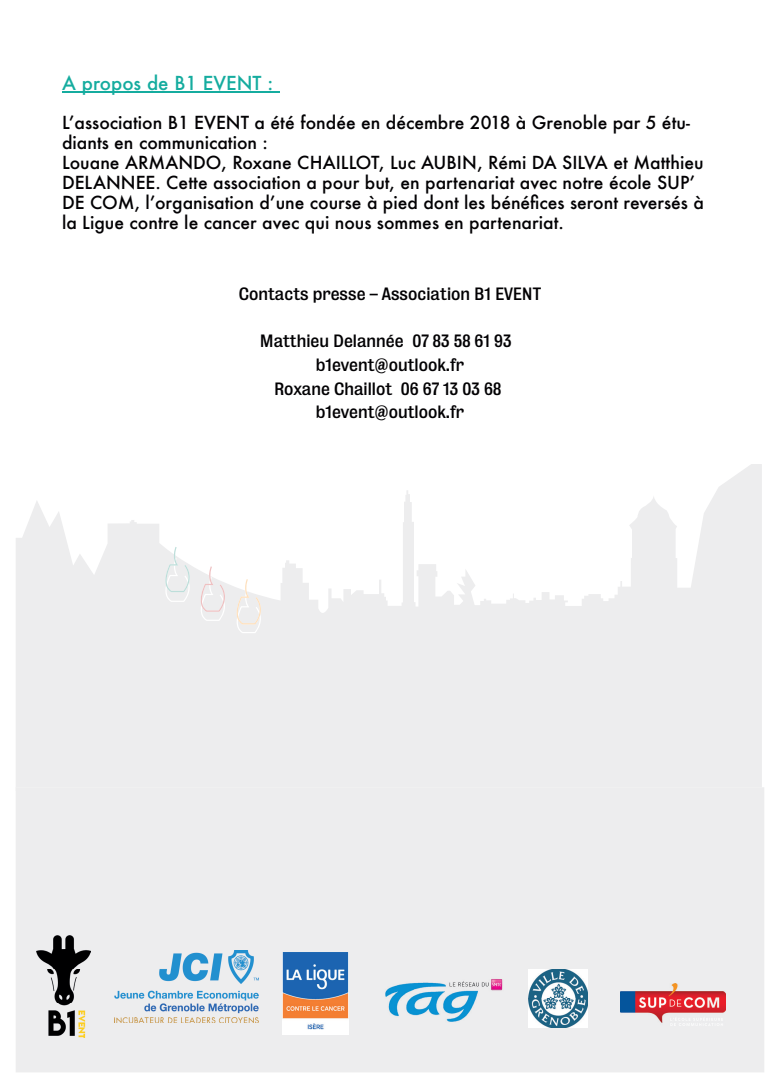
<style>
.page{position:relative;width:780px;height:1088px;background:#fff}
.page>*{position:absolute;margin:0;border:0;box-sizing:border-box;transform-origin:0 0}
.t1{font:500 18.75px "Futura";color:#15ac9f}
.t2{font:500 17.5px/20px "Futura";color:#020003}
.t3{font:16.25px/23.8px "Bureau Grot Five Three";color:#020003;text-align:center}
</style>
<div class="page">
<svg style="left:16px;top:464px;width:745px;height:323px;fill:#ededee"></svg>
<div style="left:16px;top:787px;width:748px;height:285px;background:#ededee"></div>
<svg style="left:165px;top:547px;width:25px;height:45px"></svg>
<svg style="left:201px;top:566px;width:24px;height:46px"></svg>
<svg style="left:236px;top:579px;width:25px;height:45px"></svg>
<hr style="left:62px;top:91px;width:217px;height:1px;background:#15ac9f">
<img style="left:37px;top:935px;width:53px;height:103px">
<img style="left:620px;top:984px;width:105px;height:41px">
<img style="left:282px;top:952px;width:66px;height:82px">
<img style="left:528px;top:969px;width:59px;height:59px">
<img style="left:114px;top:950px;width:145px;height:73px">
<img style="left:363px;top:963px;width:147px;height:70px">
<p class="t1" style="left:62px;top:70px;width:213px">A propos de B1 EVENT :</p>
<p class="t2" style="left:62px;top:112px;width:643px">Lʼassociation B1 EVENT a été fondée en décembre 2018 à Grenoble par 5 étu&shy;diants en communication :<br>Louane ARMANDO, Roxane CHAILLOT, Luc AUBIN, Rémi DA SILVA et Matthieu DELANNEE. Cette association a pour but, en partenariat avec notre école SUPʼ DE COM, lʼorganisation dʼune course à pied dont les bénéfices seront reversés à la Ligue contre le cancer avec qui nous sommes en partenariat.</p>
<p class="t3" style="left:239px;top:281px;width:304px">Contacts presse – Association B1 EVENT</p>
<p class="t3" style="left:260px;top:329px;width:253px">Matthieu Delannée 07 83 58 61 93 b1event@outlook.fr<br>Roxane Chaillot 06 67 13 03 68 b1event@outlook.fr</p>
</div>
